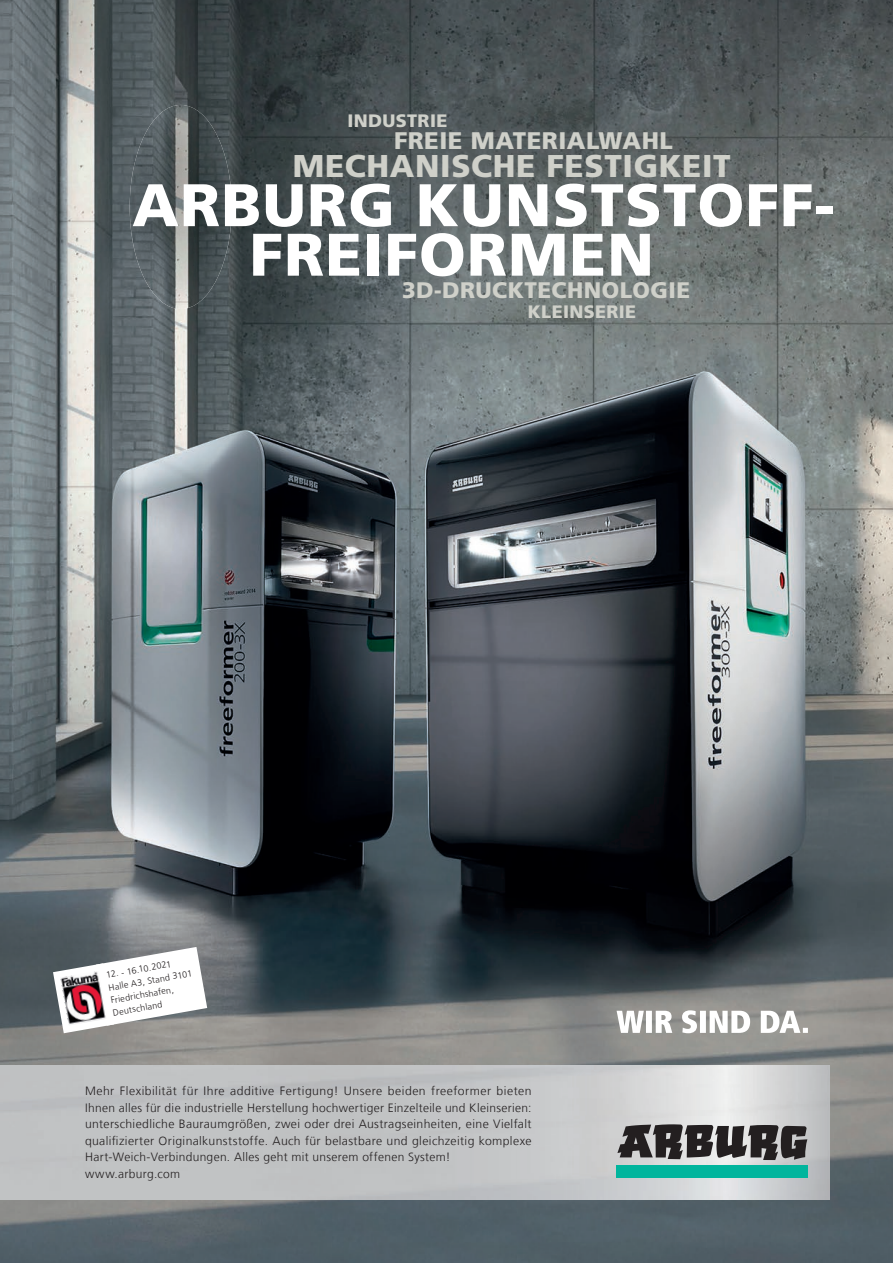
<style>
.page{position:relative;width:893px;height:1263px;background:#fff}
.page>*{position:absolute;margin:0;border:0;box-sizing:border-box;transform-origin:0 0}
.t1{font:900 60px/49.5px "Frutiger LT Com";letter-spacing:.02em;color:#fff}
.t2{font:900 31.5px "Frutiger LT Com";letter-spacing:.02em;color:#cfd0c9}
.t3{font:900 24px "Frutiger LT Com";letter-spacing:.02em;color:#cfd0c9}
.t4{font:900 22.5px "Frutiger LT Com";letter-spacing:.02em;color:#cfd0c9}
.t5{font:900 18px "Frutiger LT Com";letter-spacing:.02em;color:#cfd0c9}
.t6{font:300 12px/16.5px "Frutiger LT Com";letter-spacing:.03em;color:#231f20}
.t7{font:300 9px/12.8px "Frutiger LT Com";color:#231f20}
</style>
<div class="page">
<img style="left:0;top:0;width:893px;height:1263px">
<img style="left:130px;top:105px;width:102px;height:204px">
<img style="left:0;top:1065px;width:829px;height:134px">
<svg style="left:53px;top:947px;width:154px;height:86px"></svg>
<img style="left:60px;top:971px;width:47px;height:54px">
<svg style="left:617px;top:1010px;width:191px;height:23px"></svg>
<svg style="left:617px;top:1124px;width:190px;height:36px;background:#5f5c5d"></svg>
<div style="left:617px;top:1165px;width:191px;height:13px;background:#00b59d"></div>
<h3 class="t5" style="left:347px;top:109px;width:101px">INDUSTRIE</h3>
<h3 class="t3" style="left:394px;top:126px;width:280px">FREIE MATERIALWAHL</h3>
<h2 class="t2" style="left:293px;top:146px;width:439px">MECHANISCHE FESTIGKEIT</h2>
<h1 class="t1" style="left:250px;top:180px;width:586px;text-indent:-117px">ARBURG KUNSTSTOFF-<br>FREIFORMEN</h1>
<h3 class="t4" style="left:402px;top:276px;width:290px">3D-DRUCKTECHNOLOGIE</h3>
<p class="t7" style="left:105px;top:969px;width:86px;rotate:-10deg">12. - 16.10.2021<br>Halle A3, Stand 3101<br>Friedrichshafen,<br>Deutschland</p>
<h3 class="t5" style="left:528px;top:300px;width:110px">KLEINSERIE</h3>
<p class="t6" style="left:85px;top:1083px;width:448px">Mehr Flexibilität für Ihre additive Fertigung! Unsere beiden freeformer bieten Ihnen alles für die industrielle Herstellung hochwertiger Einzelteile und Kleinserien: unterschiedliche Bauraumgrößen, zwei oder drei Austragseinheiten, eine Vielfalt qualifizierter Originalkunststoffe. Auch für belastbare und gleichzeitig komplexe Hart-Weich-Verbindungen. Alles geht mit unserem offenen System! www.arburg.com</p>
</div>
